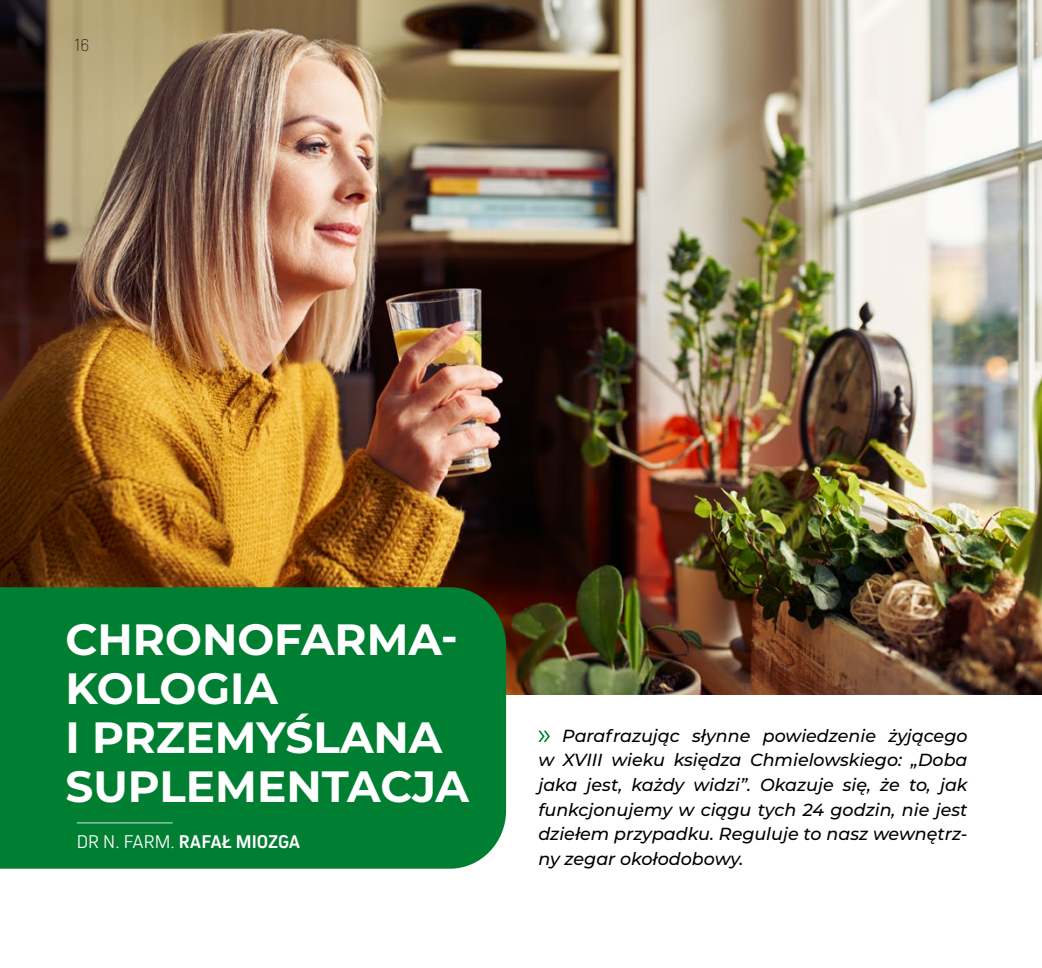
<style>
.page{position:relative;width:1042px;height:968px;background:#fff}
.page>*{position:absolute;margin:0;border:0;box-sizing:border-box;transform-origin:0 0}
.t1{font:700 43.75px/49px "Montserrat";color:#fff}
.t2{font:700 19.25px "Kiro";color:#fff}
.t3{font:italic 500 17.5px/24.5px "Montserrat";color:#000;text-align:justify}
.t4{font:100 17.5px "Barlow";color:#000}
.s1{font-weight:300}
</style>
<div class="page">
<img style="left:0;top:0;width:1042px;height:694px">
<svg style="left:538px;top:730px;width:12px;height:11px"></svg>
<div style="left:0;top:587px;width:506px;height:281px;background:#007f32"></div>
<hr style="left:77px;top:822px;width:95px;height:1px;background:#fff">
<p class="t4" style="left:74px;top:32px;width:17px">16</p>
<h1 class="t1" style="left:65px;top:612px;width:405px">CHRONOFARMA-<br>KOLOGIA<br>I PRZEMYŚLANA<br>SUPLEMENTACJA</h1>
<p class="t2" style="left:77px;top:830px;width:225px"><span class="s1">DR N. FARM.</span> RAFAŁ MIOZGA</p>
<p class="t3" style="left:538px;top:722px;width:431px;text-indent:24px">Parafrazując słynne powiedzenie żyjącego w XVIII wieku księdza Chmielowskiego: „Doba jaka jest, każdy widzi”. Okazuje się, że to, jak funkcjonujemy w ciągu tych 24 godzin, nie jest dziełem przypadku. Reguluje to nasz wewnętrz&shy;ny zegar okołodobowy.</p>
</div>
